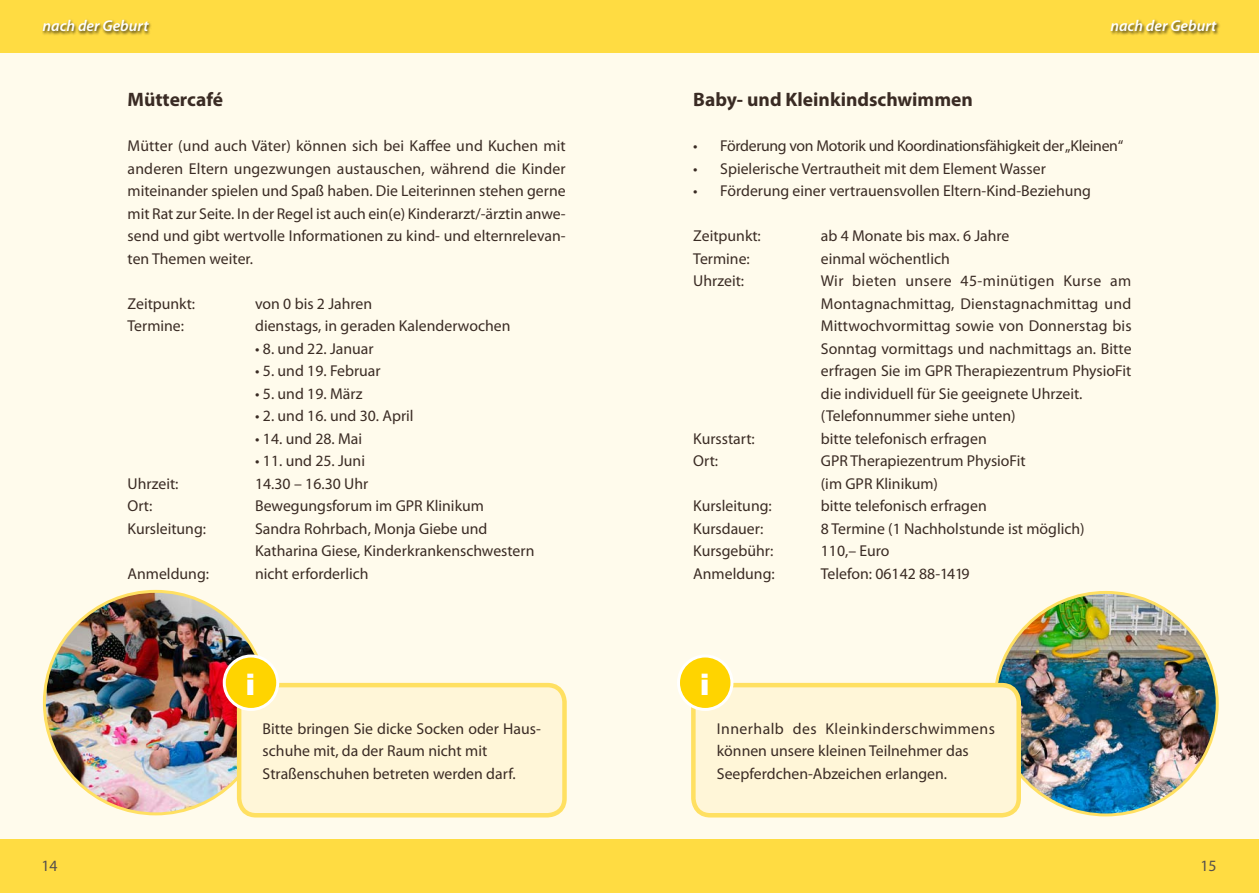
<style>
.page{position:relative;width:1259px;height:893px;background:#fff}
.page>*{position:absolute;margin:0;border:0;box-sizing:border-box;transform-origin:0 0}
.t1{font:900 29.7px "Arial";color:#fff}
.t2{font:700 19.5px "Myriad Pro";color:#3a2b24}
.t3{font:15.75px/22.5px "Myriad Pro";color:#3a2b24}
.t4{font:15.75px "Myriad Pro";letter-spacing:-.02em;color:#3a2b24}
.t5{font:italic 600 15.75px "Myriad Pro";color:#fff}
.t6{font:15.75px "Myriad Pro";color:#554f4c}
</style>
<div class="page">
<div style="left:0;top:44px;width:1259px;height:849px;background:#fffbec"></div>
<div style="left:0;top:0;width:1259px;height:53px;background:#ffdc42"></div>
<div style="left:0;top:839px;width:1259px;height:54px;background:#ffdc42"></div>
<div style="left:41px;top:19px;width:111px;height:17px;background:#000;opacity:.75"></div>
<div style="left:1108px;top:19px;width:112px;height:17px;background:#000;opacity:.75"></div>
<img style="left:994px;top:593px;width:223px;height:222px">
<div style="left:693px;top:685px;width:325px;height:130px;background:#fff6d8;border-radius:17px"></div>
<div style="left:691px;top:683px;width:330px;height:134px;border:4px solid #ffe062;border-radius:17px"></div>
<div style="left:678px;top:656px;width:54px;height:53px;background:#ffd400;border-radius:50%"></div>
<div style="left:677px;top:654px;width:56px;height:57px;border:3px solid #fff;border-radius:50%"></div>
<img style="left:44px;top:591px;width:223px;height:223px;border-radius:111px">
<div style="left:239px;top:685px;width:325px;height:130px;background:#fff6d8;border-radius:17px"></div>
<div style="left:237px;top:683px;width:330px;height:134px;border:4px solid #ffe062;border-radius:17px"></div>
<div style="left:224px;top:656px;width:54px;height:53px;background:#ffd400;border-radius:50%"></div>
<div style="left:223px;top:654px;width:56px;height:57px;border:3px solid #fff;border-radius:50%"></div>
<p class="t5" style="left:43px;top:16px;width:108px">nach der Geburt</p>
<p class="t5" style="left:1110px;top:16px;width:108px">nach der Geburt</p>
<p class="t2" style="left:128px;top:87px;width:97px">Müttercafé</p>
<p class="t3" style="left:128px;top:135px;width:440px;text-align:justify">Mütter (und auch Väter) können sich bei Kaffee und Kuchen mit anderen Eltern ungezwungen austauschen, während die Kinder miteinander spielen und Spaß haben. Die Leiterinnen stehen gerne mit Rat zur Seite. In der Regel ist auch ein(e) Kinderarzt/-ärztin anwe&shy;send und gibt wertvolle Informationen zu kind- und elternrelevan&shy;ten Themen weiter.</p>
<p class="t3" style="left:128px;top:292px;width:69px">Zeitpunkt:</p>
<p class="t3" style="left:255px;top:292px;width:118px">von 0 bis 2 Jahren</p>
<p class="t3" style="left:128px;top:315px;width:58px">Termine:</p>
<p class="t3" style="left:255px;top:315px;width:257px">dienstags, in geraden Kalenderwochen</p>
<p class="t3" style="left:255px;top:337px;width:120px">• 8. und 22. Januar</p>
<p class="t3" style="left:255px;top:360px;width:127px">• 5. und 19. Februar</p>
<p class="t3" style="left:255px;top:382px;width:109px">• 5. und 19. März</p>
<p class="t3" style="left:255px;top:405px;width:160px">• 2. und 16. und 30. April</p>
<p class="t3" style="left:255px;top:427px;width:108px">• 14. und 28. Mai</p>
<p class="t3" style="left:255px;top:450px;width:111px">• 11. und 25. Juni</p>
<p class="t3" style="left:128px;top:472px;width:52px">Uhrzeit:</p>
<p class="t3" style="left:255px;top:472px;width:115px">14.30 – 16.30 Uhr</p>
<p class="t3" style="left:128px;top:495px;width:26px">Ort:</p>
<p class="t3" style="left:255px;top:495px;width:230px">Bewegungsforum im GPR Klinikum</p>
<p class="t3" style="left:128px;top:517px;width:80px">Kursleitung:</p>
<p class="t3" style="left:255px;top:517px;width:281px">Sandra Rohrbach, Monja Giebe und<br>Katharina Giese, Kinderkrankenschwestern</p>
<p class="t3" style="left:128px;top:562px;width:83px">Anmeldung:</p>
<p class="t3" style="left:255px;top:562px;width:115px">nicht erforderlich</p>
<h1 class="t1" style="left:245px;top:662px;width:11px">i</h1>
<p class="t3" style="left:263px;top:717px;width:280px">Bitte bringen Sie dicke Socken oder Haus&shy;schuhe mit, da der Raum nicht mit<br>Straßenschuhen betreten werden darf.</p>
<p class="t2" style="left:693px;top:87px;width:281px">Baby- und Kleinkindschwimmen</p>
<p class="t4" style="left:693px;top:136px;width:431px">• Förderung von Motorik und Koordinationsfähigkeit der „Kleinen“</p>
<p class="t3" style="left:693px;top:157px;width:354px">• Spielerische Vertrautheit mit dem Element Wasser</p>
<p class="t3" style="left:693px;top:180px;width:399px">• Förderung einer vertrauensvollen Eltern-Kind-Beziehung</p>
<p class="t3" style="left:693px;top:225px;width:69px">Zeitpunkt:</p>
<p class="t3" style="left:821px;top:225px;width:190px">ab 4 Monate bis max. 6 Jahre</p>
<p class="t3" style="left:693px;top:247px;width:58px">Termine:</p>
<p class="t3" style="left:821px;top:247px;width:130px">einmal wöchentlich</p>
<p class="t3" style="left:693px;top:270px;width:52px">Uhrzeit:</p>
<p class="t3" style="left:821px;top:270px;width:312px">Wir bieten unsere 45-minütigen Kurse am Montagnachmittag, Dienstagnachmittag und Mittwochvormittag sowie von Donnerstag bis Sonntag vormittags und nachmittags an. Bitte erfragen Sie im GPR Therapiezentrum PhysioFit die individuell für Sie geeignete Uhrzeit. (Telefonnummer siehe unten)</p>
<p class="t3" style="left:693px;top:427px;width:63px">Kursstart:</p>
<p class="t3" style="left:821px;top:427px;width:167px">bitte telefonisch erfragen</p>
<p class="t3" style="left:693px;top:450px;width:26px">Ort:</p>
<p class="t3" style="left:821px;top:450px;width:206px">GPR Therapiezentrum PhysioFit (im GPR Klinikum)</p>
<p class="t3" style="left:693px;top:495px;width:80px">Kursleitung:</p>
<p class="t3" style="left:821px;top:495px;width:167px">bitte telefonisch erfragen</p>
<p class="t3" style="left:693px;top:517px;width:72px">Kursdauer:</p>
<p class="t3" style="left:821px;top:517px;width:265px">8 Termine (1 Nachholstunde ist möglich)</p>
<p class="t3" style="left:693px;top:540px;width:82px">Kursgebühr:</p>
<p class="t3" style="left:821px;top:540px;width:70px">110,– Euro</p>
<p class="t3" style="left:693px;top:562px;width:83px">Anmeldung:</p>
<p class="t3" style="left:821px;top:562px;width:150px">Telefon: 06142 88-1419</p>
<h1 class="t1" style="left:700px;top:662px;width:11px">i</h1>
<p class="t3" style="left:717px;top:717px;width:280px">Innerhalb des Kleinkinderschwimmens können unsere kleinen Teilnehmer das<br>Seepferdchen-Abzeichen erlangen.</p>
<p class="t6" style="left:41px;top:856px;width:18px">14</p>
<p class="t6" style="left:1200px;top:856px;width:18px">15</p>
</div>
